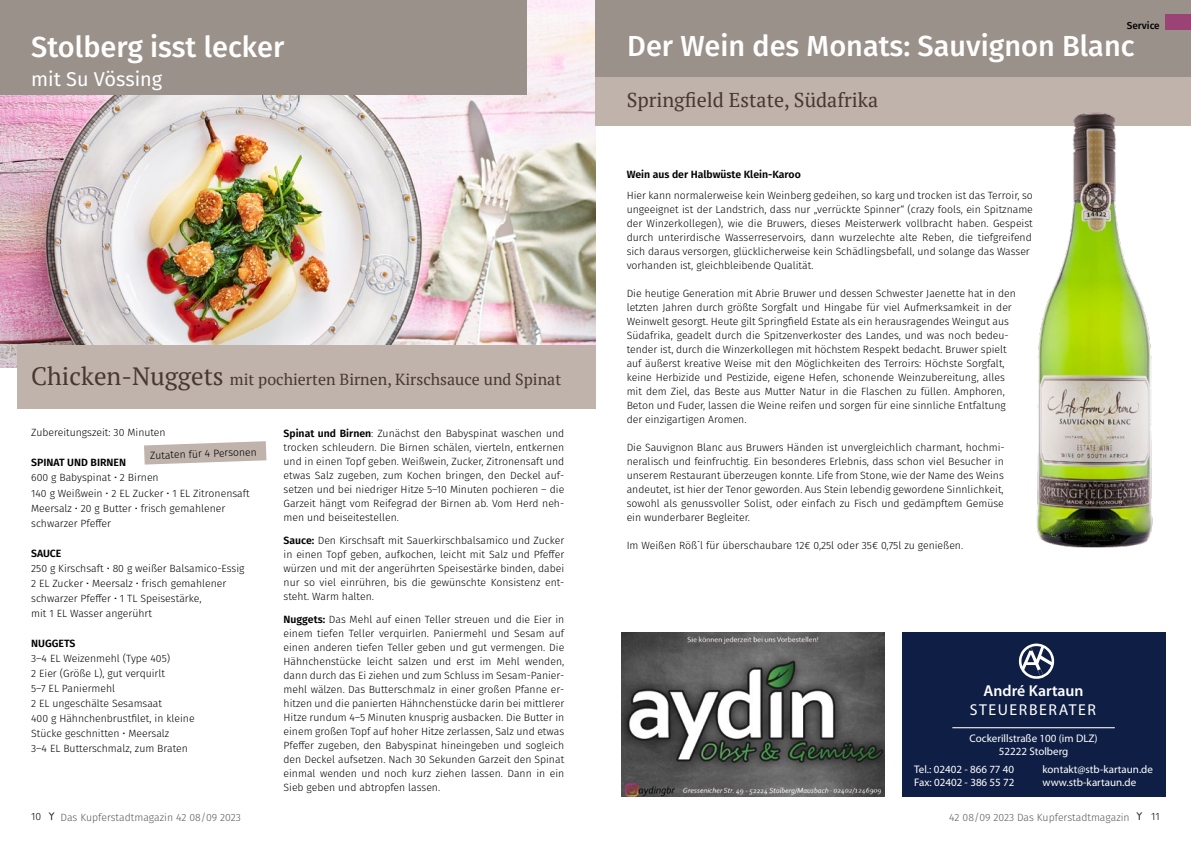
<style>
.page{position:relative;width:1191px;height:842px;background:#fff}
.page>*{position:absolute;margin:0;border:0;box-sizing:border-box;transform-origin:0 0}
.t1{font:500 29px "Fira Sans";color:#fff}
.t2{font:20px "PT Serif";color:#483830}
.t3{font:20px "Fira Sans";color:#fff}
.t4{font:16px "PT Serif";color:#483830}
.t5{font:15.8px "Myriad Pro";letter-spacing:.1em;color:#fff}
.t6{font:600 15.8px "Myriad Pro";color:#fff}
.t7{font:11px/13.2px "Myriad Pro";color:#fff}
.t8{font:300 10.5px/14px "Fira Sans";color:#000}
.t9{font:300 10.5px "Fira Sans";color:#58585a}
.t10{font:600 10.5px "Fira Sans";color:#000}
.t11{font:500 10px "Fira Sans";color:#000}
.s1{font-size:25px}
.s2{font-weight:600}
</style>
<div class="page">
<img style="left:0;top:0;width:595px;height:367px">
<div style="left:0;top:0;width:526px;height:95px;background:#9a918a"></div>
<svg style="left:144px;top:441px;width:122px;height:24px"></svg>
<div style="left:17px;top:346px;width:578px;height:63px;background:#bfb3ab"></div>
<div style="left:595px;top:0;width:596px;height:77px;background:#9a918a"></div>
<div style="left:595px;top:77px;width:596px;height:49px;background:#bfb3ab"></div>
<img style="left:621px;top:632px;width:263px;height:165px">
<img style="left:1036px;top:112px;width:117px;height:436px">
<div style="left:901px;top:632px;width:264px;height:165px;background:#0f1e44"></div>
<hr style="left:952px;top:728px;width:162px;height:1px;background:#fff">
<svg style="left:1019px;top:643px;width:35px;height:36px"></svg>
<div style="left:1165px;top:14px;width:26px;height:16px;background:#9c4376"></div>
<svg style="left:1136px;top:812px;width:6px;height:8px"></svg>
<svg style="left:48px;top:812px;width:7px;height:8px"></svg>
<h1 class="t1" style="left:31px;top:23px;width:255px">Stolberg isst lecker</h1>
<h2 class="t3" style="left:31px;top:63px;width:133px">mit Su Vössing</h2>
<h3 class="t4" style="left:31px;top:369px;width:531px"><span class="s1">Chicken-Nuggets</span> mit pochierten Birnen, Kirschsauce und Spinat</h3>
<p class="t8" style="left:31px;top:426px;width:136px">Zubereitungszeit: 30 Minuten</p>
<p class="t10" style="left:31px;top:454px;width:96px">SPINAT UND BIRNEN</p>
<p class="t8" style="left:31px;top:470px;width:220px;line-height:15px">600 g Babyspinat • 2 Birnen<br>140 g Weißwein • 2 EL Zucker • 1 EL Zitronensaft<br>Meersalz • 20 g Butter • frisch gemahlener schwarzer Pfeffer</p>
<p class="t10" style="left:31px;top:544px;width:32px">SAUCE</p>
<p class="t8" style="left:31px;top:560px;width:215px;line-height:15px">250 g Kirschsaft • 80 g weißer Balsamico-Essig 2 EL Zucker • Meersalz • frisch gemahlener schwarzer Pfeffer • 1 TL Speisestärke,<br>mit 1 EL Wasser angerührt</p>
<p class="t10" style="left:31px;top:634px;width:46px">NUGGETS</p>
<p class="t8" style="left:31px;top:650px;width:165px;line-height:15px">3–4 EL Weizenmehl (Type 405)<br>2 Eier (Größe L), gut verquirlt<br>5–7 EL Paniermehl<br>2 EL ungeschälte Sesamsaat<br>400 g Hähnchenbrustfilet, in kleine<br>Stücke geschnitten • Meersalz<br>3–4 EL Butterschmalz, zum Braten</p>
<p class="t8" style="left:150px;top:448px;width:108px;rotate:-2deg">Zutaten für 4 Personen</p>
<p class="t8" style="left:283px;top:426px;width:282px;text-align:justify"><span class="s2">Spinat und Birnen</span>: Zunächst den Babyspinat waschen und trocken schleudern. Die Birnen schälen, vierteln, entkernen und in einen Topf geben. Weißwein, Zucker, Zitronensaft und etwas Salz zugeben, zum Kochen bringen, den Deckel auf&shy;setzen und bei niedriger Hitze 5–10 Minuten pochieren – die Garzeit hängt vom Reifegrad der Birnen ab. Vom Herd neh&shy;men und beiseitestellen.</p>
<p class="t8" style="left:283px;top:533px;width:282px;text-align:justify"><span class="s2">Sauce:</span> Den Kirschsaft mit Sauerkirschbalsamico und Zucker in einen Topf geben, aufkochen, leicht mit Salz und Pfeffer würzen und mit der angerührten Speisestärke binden, dabei nur so viel einrühren, bis die gewünschte Konsistenz ent&shy;steht. Warm halten.</p>
<p class="t8" style="left:283px;top:612px;width:282px;text-align:justify"><span class="s2">Nuggets:</span> Das Mehl auf einen Teller streuen und die Eier in einem tiefen Teller verquirlen. Paniermehl und Sesam auf einen anderen tiefen Teller geben und gut vermengen. Die Hähnchenstücke leicht salzen und erst im Mehl wenden, dann durch das Ei ziehen und zum Schluss im Sesam-Panier&shy;mehl wälzen. Das Butterschmalz in einer großen Pfanne er&shy;hitzen und die panierten Hähnchenstücke darin bei mittlerer Hitze rundum 4–5 Minuten knusprig ausbacken. Die Butter in einem großen Topf auf hoher Hitze zerlassen, Salz und etwas Pfeffer zugeben, den Babyspinat hineingeben und sogleich den Deckel aufsetzen. Nach 30 Sekunden Garzeit den Spinat einmal wenden und noch kurz ziehen lassen. Dann in ein Sieb geben und abtropfen lassen.</p>
<p class="t11" style="left:1126px;top:18px;width:34px">Service</p>
<h1 class="t1" style="left:627px;top:23px;width:509px">Der Wein des Monats: Sauvignon Blanc</h1>
<h2 class="t2" style="left:626px;top:87px;width:253px">Springfield Estate, Südafrika</h2>
<p class="t10" style="left:626px;top:165px;width:176px">Wein aus der Halbwüste Klein-Karoo</p>
<p class="t8" style="left:626px;top:188px;width:408px">Hier kann normalerweise kein Weinberg gedeihen, so karg und trocken ist das Terroir, so ungeeignet ist der Landstrich, dass nur „verrückte Spinner“ (crazy fools, ein Spitzname der Winzerkollegen), wie die Bruwers, dieses Meisterwerk vollbracht haben. Gespeist durch unterirdische Wasserreservoirs, dann wurzelechte alte Reben, die tiefgreifend sich daraus versorgen, glücklicherweise kein Schädlingsbefall, und solange das Wasser vorhanden ist, gleichbleibende Qualität.</p>
<p class="t8" style="left:626px;top:286px;width:391px">Die heutige Generation mit Abrie Bruwer und dessen Schwester Jaenette hat in den letzten Jahren durch größte Sorgfalt und Hingabe für viel Aufmerksamkeit in der Weinwelt gesorgt. Heute gilt Springfield Estate als ein herausragendes Weingut aus Südafrika, geadelt durch die Spitzenverkoster des Landes, und was noch bedeu&shy;tender ist, durch die Winzerkollegen mit höchstem Respekt bedacht. Bruwer spielt auf äußerst kreative Weise mit den Möglichkeiten des Terroirs: Höchste Sorgfalt, keine Herbizide und Pestizide, eigene Hefen, schonende Weinzubereitung, alles mit dem Ziel, das Beste aus Mutter Natur in die Flaschen zu füllen. Amphoren, Beton und Fuder, lassen die Weine reifen und sorgen für eine sinnliche Entfaltung der einzigartigen Aromen.</p>
<p class="t8" style="left:626px;top:440px;width:380px;text-align:justify">Die Sauvignon Blanc aus Bruwers Händen ist unvergleichlich charmant, hochmi&shy;neralisch und feinfruchtig. Ein besonderes Erlebnis, dass schon viel Besucher in unserem Restaurant überzeugen konnte. Life from Stone, wie der Name des Weins andeutet, ist hier der Tenor geworden. Aus Stein lebendig gewordene Sinnlichkeit, sowohl als genussvoller Solist, oder einfach zu Fisch und gedämpftem Gemüse ein wunderbarer Begleiter.</p>
<p class="t8" style="left:626px;top:538px;width:338px">Im Weißen Röß´l für überschaubare 12€ 0,25l oder 35€ 0,75l zu genießen.</p>
<h3 class="t6" style="left:983px;top:681px;width:101px">André Kartaun</h3>
<h3 class="t5" style="left:969px;top:700px;width:128px">STEUERBERATER</h3>
<p class="t7" style="left:969px;top:731px;width:130px;text-align:center">Cockerillstraße 100 (im DLZ)<br>52222 Stolberg</p>
<p class="t7" style="left:914px;top:762px;width:102px">Tel.: 02402 - 866 77 40<br>Fax: 02402 - 386 55 72</p>
<p class="t7" style="left:1042px;top:762px;width:112px">kontakt@stb-kartaun.de www.stb-kartaun.de</p>
<p class="t8" style="left:31px;top:809px;width:12px">10</p>
<p class="t9" style="left:60px;top:809px;width:182px">Das Kupferstadtmagazin 42 08/09 2023</p>
<p class="t9" style="left:949px;top:810px;width:182px">42 08/09 2023 Das Kupferstadtmagazin</p>
<p class="t8" style="left:1151px;top:809px;width:10px">11</p>
</div>
